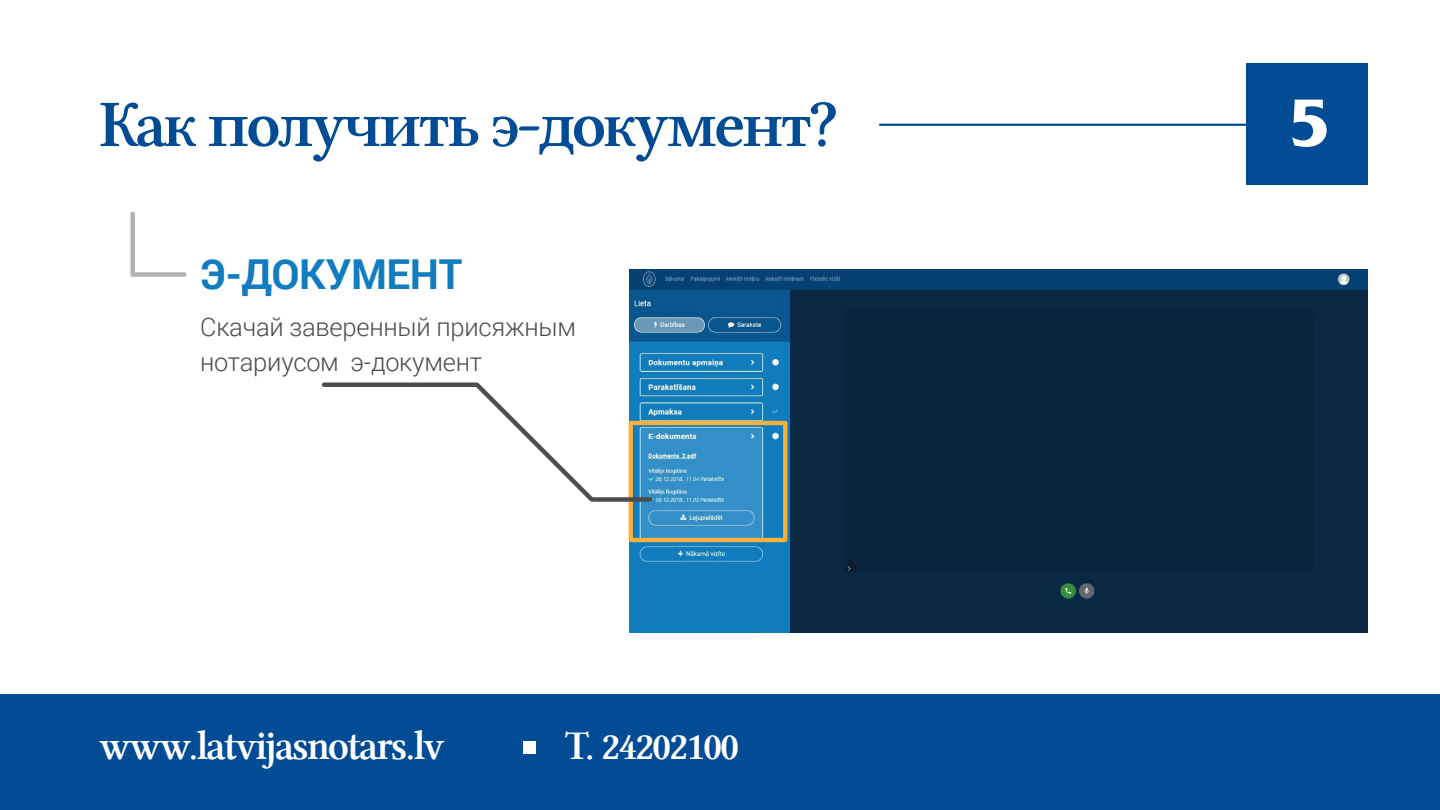
<style>
.page{position:relative;width:1440px;height:810px;background:#fff}
.page>*{position:absolute;margin:0;border:0;box-sizing:border-box;transform-origin:0 0}
.t1{font:66.75px "Lin Libertine B";letter-spacing:-.05em;color:#014c94}
.t2{font:700 66.75px "Friz Quadrata Com";color:#fff}
.t3{font:41.25px "Lin Libertine B";letter-spacing:-.05em;color:#fff}
.t4{font:700 41.25px "Roboto";letter-spacing:-.01em;color:#117cbe}
.t5{font:300 25.5px/34.5px "Roboto";letter-spacing:-.01em;color:#4d4d4d}
</style>
<div class="page">
<img style="left:630px;top:269px;width:738px;height:364px">
<div style="left:1246px;top:64px;width:122px;height:121px;background:#014c94"></div>
<hr style="left:880px;top:124px;width:458px;height:2px;background:#014c94">
<div style="left:130px;top:214px;width:5px;height:60px;background:#b3b3b3"></div>
<div style="left:133px;top:272px;width:51px;height:5px;background:#b3b3b3"></div>
<div style="left:629px;top:421px;width:158px;height:121px;border:4px solid #fbb03b"></div>
<svg style="left:321px;top:380px;width:334px;height:124px"></svg>
<div style="left:0;top:695px;width:1440px;height:115px;background:#014c94"></div>
<div style="left:523px;top:741px;width:13px;height:13px;background:#fff"></div>
<h1 class="t1" style="left:99px;top:86px;width:740px">Как получить э-документ?</h1>
<h1 class="t2" style="left:1288px;top:82px;width:43px">5</h1>
<h2 class="t4" style="left:200px;top:245px;width:263px">Э-ДОКУМЕНТ</h2>
<p class="t5" style="left:200px;top:309px;width:377px">Скачай заверенный присяжным нотариусом э-документ</p>
<h2 class="t3" style="left:99px;top:722px;width:347px">www.latvijasnotars.lv</h2>
<h2 class="t3" style="left:565px;top:722px;width:176px">T. 24202100</h2>
</div>
